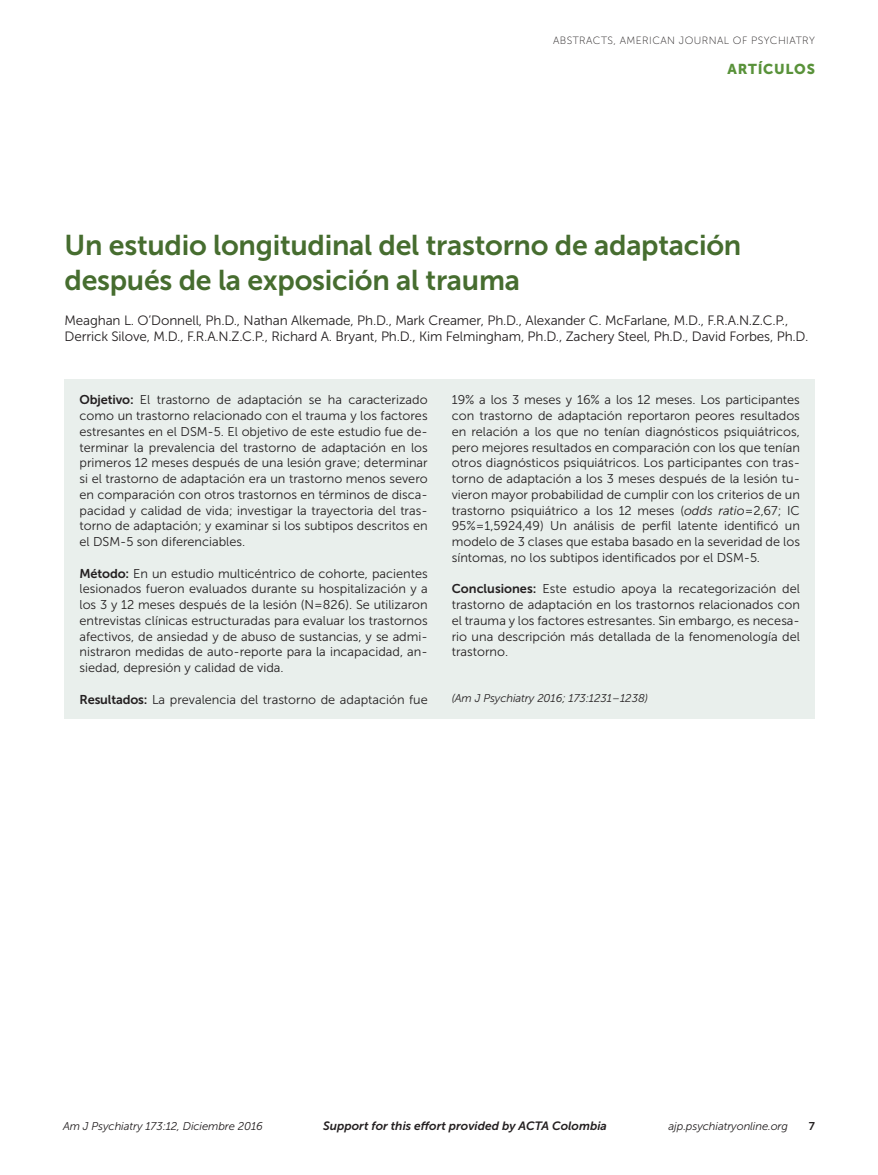
<style>
.page{position:relative;width:878px;height:1175px;background:#fff}
.page>*{position:absolute;margin:0;border:0;box-sizing:border-box;transform-origin:0 0}
.t1{font:28.5px/34.5px "Museo Sans 700";letter-spacing:-.01em;color:#466d2f}
.t2{font:14.25px "Museo Sans 900";letter-spacing:.05em;color:#59923a}
.t3{font:13.5px/16.5px "Museo Sans 300";letter-spacing:-.01em;color:#231f20}
.t4{font:12.75px/15.8px "Museo Sans 300";color:#231f20;text-align:justify}
.t5{font:italic 12px "Museo Sans 700";color:#231f20}
.t6{font:italic 11.25px "Museo Sans 300";letter-spacing:-.01em;color:#231f20}
.t7{font:11.25px "Museo Sans 700";color:#231f20}
.t8{font:10.5px "Museo Sans 100";letter-spacing:.04em;color:#231f20}
.s1{font-family:"Museo Sans 700"}
.s2{font-style:italic}
</style>
<div class="page">
<div style="left:64px;top:380px;width:750px;height:339px;background:#e9efec"></div>
<p class="t8" style="left:553px;top:35px;width:263px">ABSTRACTS, AMERICAN JOURNAL OF PSYCHIATRY</p>
<p class="t2" style="left:727px;top:61px;width:89px">ARTÍCULOS</p>
<h1 class="t1" style="left:64px;top:228px;width:678px">Un estudio longitudinal del trastorno de adaptación después de la exposición al trauma</h1>
<p class="t3" style="left:64px;top:312px;width:745px">Meaghan L. O’Donnell, Ph.D., Nathan Alkemade, Ph.D., Mark Creamer, Ph.D., Alexander C. McFarlane, M.D., F.R.A.N.Z.C.P.,<br>Derrick Silove, M.D., F.R.A.N.Z.C.P., Richard A. Bryant, Ph.D., Kim Felmingham, Ph.D., Zachery Steel, Ph.D., David Forbes, Ph.D.</p>
<p class="t4" style="left:80px;top:392px;width:350px"><span class="s1">Objetivo:</span> El trastorno de adaptación se ha caracterizado como un trastorno relacionado con el trauma y los factores estresantes en el DSM-5. El objetivo de este estudio fue de&shy;terminar la prevalencia del trastorno de adaptación en los primeros 12 meses después de una lesión grave; determinar si el trastorno de adaptación era un trastorno menos severo en comparación con otros trastornos en términos de disca&shy;pacidad y calidad de vida; investigar la trayectoria del tras&shy;torno de adaptación; y examinar si los subtipos descritos en el DSM-5 son diferenciables.</p>
<p class="t4" style="left:80px;top:565px;width:350px"><span class="s1">Método:</span> En un estudio multicéntrico de cohorte, pacientes lesionados fueron evaluados durante su hospitalización y a los 3 y 12 meses después de la lesión (N=826). Se utilizaron entrevistas clínicas estructuradas para evaluar los trastornos afectivos, de ansiedad y de abuso de sustancias, y se admi&shy;nistraron medidas de auto-reporte para la incapacidad, an&shy;siedad, depresión y calidad de vida.</p>
<p class="t4" style="left:80px;top:691px;width:350px"><span class="s1">Resultados:</span> La prevalencia del trastorno de adaptación fue</p>
<p class="t4" style="left:451px;top:392px;width:350px">19% a los 3 meses y 16% a los 12 meses. Los participantes con trastorno de adaptación reportaron peores resultados en relación a los que no tenían diagnósticos psiquiátricos, pero mejores resultados en comparación con los que tenían otros diagnósticos psiquiátricos. Los participantes con tras&shy;torno de adaptación a los 3 meses después de la lesión tu&shy;vieron mayor probabilidad de cumplir con los criterios de un trastorno psiquiátrico a los 12 meses (<span class="s2">odds ratio</span>=2,67; IC 95%=1,5924,49) Un análisis de perfil latente identificó un modelo de 3 clases que estaba basado en la severidad de los síntomas, no los subtipos identificados por el DSM-5.</p>
<p class="t4" style="left:451px;top:581px;width:350px"><span class="s1">Conclusiones:</span> Este estudio apoya la recategorización del trastorno de adaptación en los trastornos relacionados con el trauma y los factores estresantes. Sin embargo, es necesa&shy;rio una descripción más detallada de la fenomenología del trastorno.</p>
<p class="t6" style="left:452px;top:692px;width:198px">(Am J Psychiatry 2016; 173:1231–1238)</p>
<p class="t6" style="left:63px;top:1119px;width:201px">Am J Psychiatry 173:12, Diciembre 2016</p>
<p class="t5" style="left:323px;top:1119px;width:285px">Support for this effort provided by ACTA Colombia</p>
<p class="t6" style="left:668px;top:1119px;width:121px">ajp.psychiatryonline.org</p>
<p class="t7" style="left:808px;top:1119px;width:8px">7</p>
</div>
